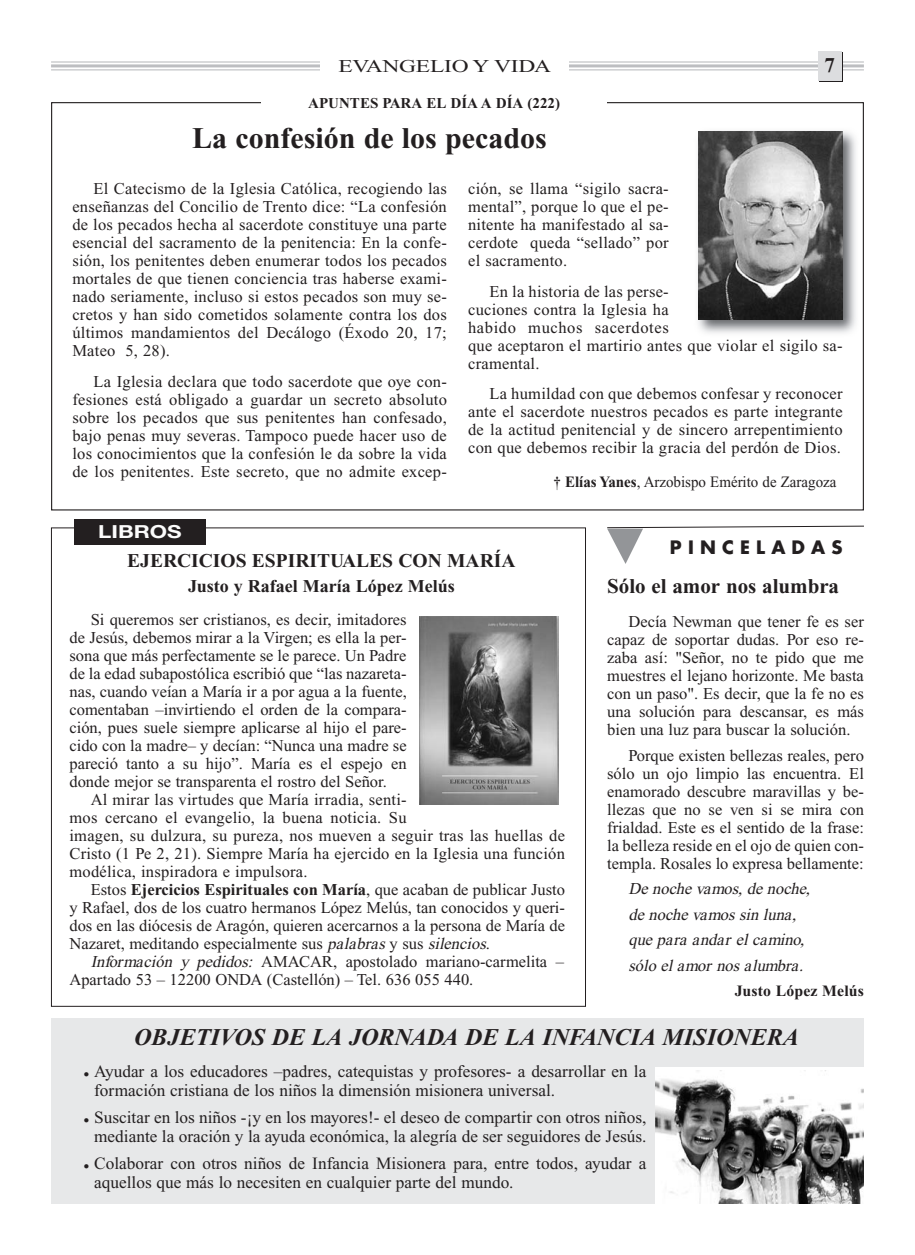
<style>
.page{position:relative;width:915px;height:1255px;background:#fff}
.page>*{position:absolute;margin:0;border:0;box-sizing:border-box;transform-origin:0 0}
.t1{font:700 30px "Times New Roman";color:#231f20}
.t2{font:italic 700 24px "Times New Roman";color:#231f20}
.t3{font:700 21px "Times New Roman";color:#231f20}
.t4{font:700 19.5px "Times New Roman";color:#231f20}
.t5{font:700 18px "Times New Roman";color:#231f20}
.t6{font:18px "Times New Roman";letter-spacing:-.01em;color:#231f20;scale:1.3 1}
.t7{font:700 18px "Futura";letter-spacing:.345em;color:#231f20}
.t8{font:700 18px "Helvetica Neue";color:#fcfcfc;scale:1.24 1}
.t9{font:17.25px/18.8px "Times New Roman";color:#231f20}
.t10{font:16.5px/18px "Times New Roman";color:#231f20;text-align:justify}
.t11{font:italic 16.5px/25.3px "Times New Roman";color:#231f20}
.t12{font:15.75px "Times New Roman";color:#231f20;scale:.95 1}
.t13{font:700 15.75px "Times New Roman";letter-spacing:.01em;color:#231f20}
.t14{font:700 15px "Times New Roman";color:#231f20}
.s1{font-weight:700}
.s2{font-style:italic}
</style>
<div class="page">
<div style="left:51px;top:1018px;width:812px;height:185px;background:#e7e8e9"></div>
<hr style="left:51px;top:61px;width:812px;height:2px;background:#bdbec1">
<hr style="left:51px;top:64px;width:812px;height:3px;background:#bdbec1">
<hr style="left:51px;top:69px;width:812px;height:1px;background:#bdbec1">
<svg style="left:819px;top:52px;width:23px;height:30px"></svg>
<div style="left:320px;top:55px;width:248px;height:20px;background:#fff"></div>
<div style="left:817px;top:51px;width:24px;height:30px;background:#dcdddf"></div>
<img style="left:698px;top:131px;width:158px;height:202px">
<img style="left:698px;top:131px;width:144px;height:188px">
<div style="left:74px;top:519px;width:131px;height:25px;background:#231f20"></div>
<svg style="left:607px;top:525px;width:257px;height:39px"></svg>
<img style="left:419px;top:616px;width:139px;height:188px">
<div style="left:655px;top:1067px;width:208px;height:136px;background:#fff"></div>
<img style="left:655px;top:1070px;width:208px;height:133px">
<p class="t6" style="left:338px;top:59px;width:165px">EVANGELIO Y VIDA</p>
<p class="t3" style="left:824px;top:59px;width:12px">7</p>
<p class="t14" style="left:308px;top:98px;width:253px">APUNTES PARA EL DÍA A DÍA (222)</p>
<p class="t1" style="left:192px;top:129px;width:356px">La confesión de los pecados</p>
<p class="t10" style="left:72px;top:181px;width:376px;text-indent:21px">El Catecismo de la Iglesia Católica, recogiendo las enseñanzas del Concilio de Trento dice: “La confesión de los pecados hecha al sacerdote constituye una parte esencial del sacramento de la penitencia: En la confe&shy;sión, los penitentes deben enumerar todos los pecados mortales de que tienen conciencia tras haberse exami&shy;nado seriamente, incluso si estos pecados son muy se&shy;cretos y han sido cometidos solamente contra los dos últimos mandamientos del Decálogo (Éxodo 20, 17; Mateo 5, 28).</p>
<p class="t10" style="left:72px;top:373px;width:376px;text-indent:21px">La Iglesia declara que todo sacerdote que oye con&shy;fesiones está obligado a guardar un secreto absoluto sobre los pecados que sus penitentes han confesado, bajo penas muy severas. Tampoco puede hacer uso de los conocimientos que la confesión le da sobre la vida de los penitentes. Este secreto, que no admite excep-</p>
<p class="t10" style="left:468px;top:181px;width:202px">ción, se llama “sigilo sacra&shy;mental”, porque lo que el pe&shy;nitente ha manifestado al sa&shy;cerdote queda “sellado” por el sacramento.</p>
<p class="t10" style="left:468px;top:283px;width:376px;text-align:left;text-indent:21px">En la historia de las perse-<br>cuciones contra la Iglesia ha<br>habido muchos sacerdotes<br>que aceptaron el martirio antes que violar el sigilo sa&shy;cramental.</p>
<p class="t10" style="left:468px;top:386px;width:376px;text-indent:21px">La humildad con que debemos confesar y reconocer ante el sacerdote nuestros pecados es parte integrante de la actitud penitencial y de sincero arrepentimiento con que debemos recibir la gracia del perdón de Dios.</p>
<p class="t12" style="left:553px;top:476px;width:299px"><span class="s1">† Elías Yanes</span>, Arzobispo Emérito de Zaragoza</p>
<p class="t8" style="left:98px;top:525px;width:69px">LIBROS</p>
<p class="t4" style="left:127px;top:553px;width:389px">EJERCICIOS ESPIRITUALES CON MARÍA</p>
<p class="t5" style="left:188px;top:580px;width:268px">Justo y Rafael María López Melús</p>
<p class="t10" style="left:91px;top:612px;width:317px">Si queremos ser cristianos, es decir, imitadores</p>
<p class="t10" style="left:69px;top:630px;width:338px">de Jesús, debemos mirar a la Virgen; es ella la per-</p>
<p class="t10" style="left:69px;top:648px;width:338px">sona que más perfectamente se le parece. Un Padre</p>
<p class="t10" style="left:69px;top:666px;width:338px">de la edad subapostólica escribió que “las nazareta-</p>
<p class="t10" style="left:69px;top:684px;width:339px">nas, cuando veían a María ir a por agua a la fuente,</p>
<p class="t10" style="left:69px;top:702px;width:338px">comentaban –invirtiendo el orden de la compara-</p>
<p class="t10" style="left:69px;top:720px;width:338px">ción, pues suele siempre aplicarse al hijo el pare-</p>
<p class="t10" style="left:69px;top:738px;width:338px">cido con la madre– y decían: “Nunca una madre se</p>
<p class="t10" style="left:69px;top:756px;width:338px">pareció tanto a su hijo”. María es el espejo en</p>
<p class="t10" style="left:69px;top:774px;width:319px">donde mejor se transparenta el rostro del Señor.</p>
<p class="t10" style="left:91px;top:792px;width:317px">Al mirar las virtudes que María irradia, senti-</p>
<p class="t10" style="left:69px;top:810px;width:338px">mos cercano el evangelio, la buena noticia. Su</p>
<p class="t10" style="left:69px;top:828px;width:497px">imagen, su dulzura, su pureza, nos mueven a seguir tras las huellas de</p>
<p class="t10" style="left:69px;top:846px;width:497px">Cristo (1 Pe 2, 21). Siempre María ha ejercido en la Iglesia una función</p>
<p class="t10" style="left:69px;top:864px;width:240px">modélica, inspiradora e impulsora.</p>
<p class="t10" style="left:91px;top:882px;width:475px">Estos <span class="s1">Ejercicios Espirituales con María</span>, que acaban de publicar Justo</p>
<p class="t10" style="left:69px;top:900px;width:497px">y Rafael, dos de los cuatro hermanos López Melús, tan conocidos y queri-</p>
<p class="t10" style="left:69px;top:918px;width:497px">dos en las diócesis de Aragón, quieren acercarnos a la persona de María de</p>
<p class="t10" style="left:69px;top:936px;width:422px">Nazaret, meditando especialmente sus <span class="s2">palabras</span>y sus <span class="s2">silencios</span>.</p>
<p class="t10" style="left:91px;top:954px;width:474px"><span class="s2">Información y pedidos:</span> AMACAR, apostolado mariano-carmelita –</p>
<p class="t10" style="left:69px;top:972px;width:405px">Apartado 53 – 12200 ONDA (Castellón) – Tel. 636 055 440.</p>
<p class="t7" style="left:669px;top:539px;width:174px">PINCELADAS</p>
<p class="t3" style="left:607px;top:579px;width:233px">Sólo el amor nos alumbra</p>
<p class="t10" style="left:607px;top:614px;width:258px;text-indent:21px">Decía Newman que tener fe es ser capaz de soportar dudas. Por eso re&shy;zaba así: "Señor, no te pido que me muestres el lejano horizonte. Me basta con un paso". Es decir, que la fe no es una solución para descansar, es más bien una luz para buscar la solución.</p>
<p class="t10" style="left:607px;top:748px;width:258px;text-indent:21px">Porque existen bellezas reales, pero sólo un ojo limpio las encuentra. El enamorado descubre maravillas y be&shy;llezas que no se ven si se mira con frialdad. Este es el sentido de la frase: la belleza reside en el ojo de quien con&shy;templa. Rosales lo expresa bellamente:</p>
<p class="t11" style="left:628px;top:877px;width:186px">De noche vamos, de noche, de noche vamos sin luna, que p ara andar el camino, sólo el amor nos alumbra.</p>
<p class="t13" style="left:734px;top:985px;width:131px">Justo López Melús</p>
<p class="t2" style="left:134px;top:1028px;width:665px">OBJETIVOS DE LA JORNADA DE LA INFANCIA MISIONERA</p>
<p class="t9" style="left:94px;top:1063px;width:553px;text-indent:-11px">• Ayudar a los educadores –padres, catequistas y profesores- a desarrollar en la formación cristiana de los niños la dimensión misionera universal.</p>
<p class="t9" style="left:83px;top:1109px;width:564px;text-align:right">• Suscitar en los niños -¡y en los mayores!- el deseo de compartir con otros niños, mediante la oración y la ayuda económica, la alegría de ser seguidores de Jesús.</p>
<p class="t9" style="left:94px;top:1155px;width:553px;text-indent:-11px">• Colaborar con otros niños de Infancia Misionera para, entre todos, ayudar a aquellos que más lo necesiten en cualquier parte del mundo.</p>
</div>
